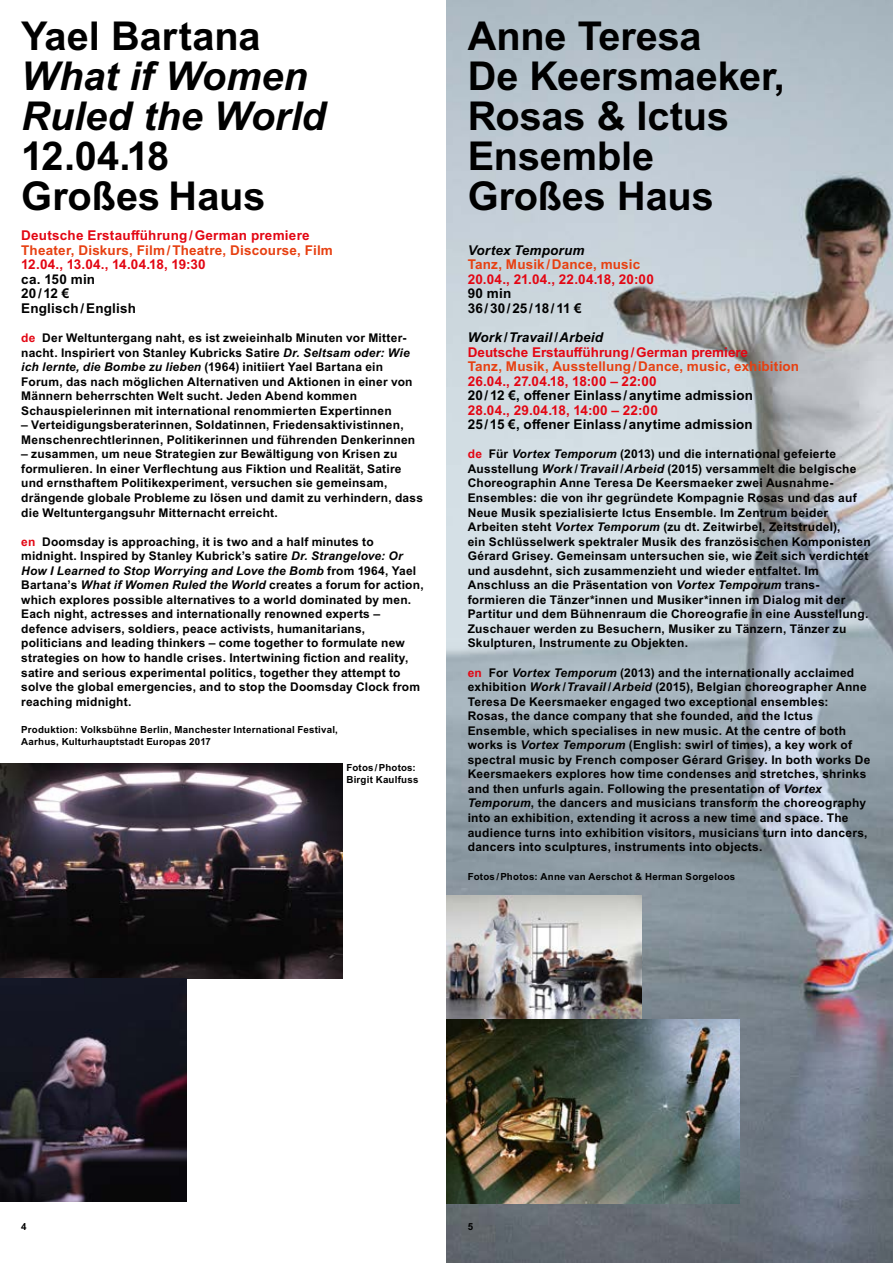
<style>
.page{position:relative;width:893px;height:1263px;background:#fff}
.page>*{position:absolute;margin:0;border:0;box-sizing:border-box;transform-origin:0 0}
.t1{font:700 39.75px/40px "Arial MT Pro";letter-spacing:-.005em;color:#000}
.t2{font:italic 700 39.75px/40px "Arial MT Pro";color:#000}
.t3{font:700 13.5px "Arial MT Pro";letter-spacing:.015em;color:#e30613}
.t4{font:700 13.5px/14.5px "Arial MT Pro";letter-spacing:.01em;color:#000}
.t5{font:700 13.5px "Arial MT Pro";letter-spacing:.01em;color:#e74011}
.t6{font:italic 700 13.5px "Arial MT Pro";letter-spacing:.01em;color:#000}
.t7{font:700 13.5px "Arial MT Pro";letter-spacing:-.02em;color:#e30613}
.t8{font:700 12px/14.5px "Arial MT Pro";letter-spacing:.02em;color:#000}
.t9{font:700 9.75px/12.3px "Arial MT Pro";letter-spacing:.025em;color:#000}
.s1{color:#e30613}
.s2{font-style:italic}
</style>
<div class="page">
<img style="left:446px;top:0;width:447px;height:1263px">
<img style="left:0;top:764px;width:342px;height:215px">
<img style="left:0;top:979px;width:186px;height:222px">
<img style="left:446px;top:896px;width:196px;height:124px">
<img style="left:446px;top:1020px;width:294px;height:183px">
<h1 class="t1" style="left:21px;top:17px;width:241px">Yael Bartana</h1>
<h1 class="t2" style="left:21px;top:57px;width:306px">What if Women<br>Ruled the World</h1>
<h1 class="t1" style="left:21px;top:138px;width:246px">12.04.18<br>Großes Haus</h1>
<p class="t3" style="left:21px;top:227px;width:290px">Deutsche Erstaufführung/German premiere</p>
<p class="t5" style="left:21px;top:242px;width:313px">Theater, Diskurs, Film/Theatre, Discourse, Film</p>
<p class="t7" style="left:21px;top:257px;width:186px">12.04., 13.04., 14.04.18, 19:30</p>
<p class="t4" style="left:21px;top:272px;width:116px">ca. 150 min<br>20/12 €<br>Englisch/English</p>
<p class="t8" style="left:21px;top:331px;width:393px"><span class="s1">de</span> Der Weltuntergang naht, es ist zweieinhalb Minuten vor Mitter&shy;nacht. Inspiriert von Stanley Kubricks Satire <span class="s2">Dr. Seltsam oder: Wie ich lernte, die Bombe zu lieben</span> (1964) initiiert Yael Bartana ein Forum, das nach möglichen Alternativen und Aktionen in einer von Männern beherrschten Welt sucht. Jeden Abend kommen Schauspielerinnen mit international renommierten Expertinnen</p>
<p class="t8" style="left:21px;top:418px;width:395px">– Verteidigungsberaterinnen, Soldatinnen, Friedensaktivistinnen,<br>Menschenrechtlerinnen, Politikerinnen und führenden Denkerinnen</p>
<p class="t8" style="left:21px;top:447px;width:403px">– zusammen, um neue Strategien zur Bewältigung von Krisen zu formulieren. In einer Verflechtung aus Fiktion und Realität, Satire und ernsthaftem Politikexperiment, versuchen sie gemeinsam, drängende globale Probleme zu lösen und damit zu verhindern, dass die Weltuntergangsuhr Mitternacht erreicht.</p>
<p class="t8" style="left:21px;top:534px;width:404px"><span class="s1">en</span> Doomsday is approaching, it is two and a half minutes to midnight. Inspired by Stanley Kubrick’s satire <span class="s2">Dr. Strangelove: Or How I Learned to Stop Worrying and Love the Bomb</span> from 1964, Yael Bartana’s <span class="s2">What if Women Ruled the World</span> creates a forum for action, which explores possible alternatives to a world dominated by men.<br>Each night, actresses and internationally renowned experts – defence advisers, soldiers, peace activists, humanitarians, politicians and leading thinkers – come together to formulate new strategies on how to handle crises. Intertwining fiction and reality, satire and serious experimental politics, together they attempt to solve the global emergencies, and to stop the Doomsday Clock from reaching midnight.</p>
<p class="t9" style="left:21px;top:723px;width:318px">Produktion: Volksbühne Berlin, Manchester International Festival,<br>Aarhus, Kulturhauptstadt Europas 2017</p>
<p class="t9" style="left:346px;top:761px;width:73px">Fotos/Photos:<br>Birgit Kaulfuss</p>
<h1 class="t1" style="left:468px;top:17px;width:319px">Anne Teresa<br>De Keersmaeker,<br>Rosas &amp; Ictus<br>Ensemble<br>Großes Haus</h1>
<p class="t6" style="left:468px;top:242px;width:118px">Vortex Temporum</p>
<p class="t5" style="left:468px;top:257px;width:174px">Tanz, Musik/Dance, music</p>
<p class="t3" style="left:468px;top:271px;width:188px">20.04., 21.04., 22.04.18, 20:00</p>
<p class="t4" style="left:468px;top:287px;width:116px">90 min<br>36/30/25/18/11 €</p>
<p class="t6" style="left:468px;top:329px;width:137px">Work/Travail/Arbeid</p>
<p class="t3" style="left:468px;top:344px;width:282px">Deutsche Erstaufführung/German premiere</p>
<p class="t5" style="left:468px;top:358px;width:333px">Tanz, Musik, Ausstellung/Dance, music, exhibition</p>
<p class="t3" style="left:468px;top:373px;width:190px">26.04., 27.04.18, 18:00 – 22:00</p>
<p class="t4" style="left:468px;top:389px;width:287px">20/12 €, offener Einlass/anytime admission</p>
<p class="t3" style="left:468px;top:402px;width:192px">28.04., 29.04.18, 14:00 – 22:00</p>
<p class="t4" style="left:468px;top:418px;width:287px">25/15 €, offener Einlass/anytime admission</p>
<p class="t8" style="left:468px;top:447px;width:404px"><span class="s1">de</span> Für <span class="s2">Vortex Temporum</span> (2013) und die international gefeierte Ausstellung <span class="s2">Work/Travail/Arbeid</span> (2015) versammelt die belgische Choreographin Anne Teresa De Keersmaeker zwei Ausnahme-Ensembles: die von ihr gegründete Kompagnie Rosas und das auf Neue Musik spezialisierte Ictus Ensemble. Im Zentrum beider Arbeiten steht <span class="s2">Vortex Temporum</span> (zu dt. Zeitwirbel, Zeitstrudel),<br>ein Schlüsselwerk spektraler Musik des französischen Komponisten Gérard Grisey. Gemeinsam untersuchen sie, wie Zeit sich verdichtet und ausdehnt, sich zusammenzieht und wieder entfaltet. Im Anschluss an die Präsentation von <span class="s2">Vortex Temporum</span> trans&shy;formieren die Tänzer*innen und Musiker*innen im Dialog mit der Partitur und dem Bühnenraum die Choreografie in eine Ausstellung.<br>Zuschauer werden zu Besuchern, Musiker zu Tänzern, Tänzer zu Skulpturen, Instrumente zu Objekten.</p>
<p class="t8" style="left:468px;top:665px;width:404px"><span class="s1">en</span> For <span class="s2">Vortex Temporum</span> (2013) and the internationally acclaimed exhibition <span class="s2">Work/Travail/Arbeid</span> (2015), Belgian choreographer Anne Teresa De Keersmaeker engaged two exceptional ensembles:<br>Rosas, the dance company that she founded, and the Ictus Ensemble, which specialises in new music. At the centre of both works is <span class="s2">Vortex Temporum</span> (English: swirl of times), a key work of spectral music by French composer Gérard Grisey. In both works De Keersmaekers explores how time condenses and stretches, shrinks and then unfurls again. Following the presentation of <span class="s2">Vortex Temporum</span>, the dancers and musicians transform the choreography into an exhibition, extending it across a new time and space. The audience turns into exhibition visitors, musicians turn into dancers, dancers into sculptures, instruments into objects.</p>
<p class="t9" style="left:468px;top:871px;width:269px">Fotos/Photos: Anne van Aerschot &amp; Herman Sorgeloos</p>
<p class="t9" style="left:21px;top:1220px;width:7px">4</p>
<p class="t9" style="left:468px;top:1220px;width:7px">5</p>
</div>
